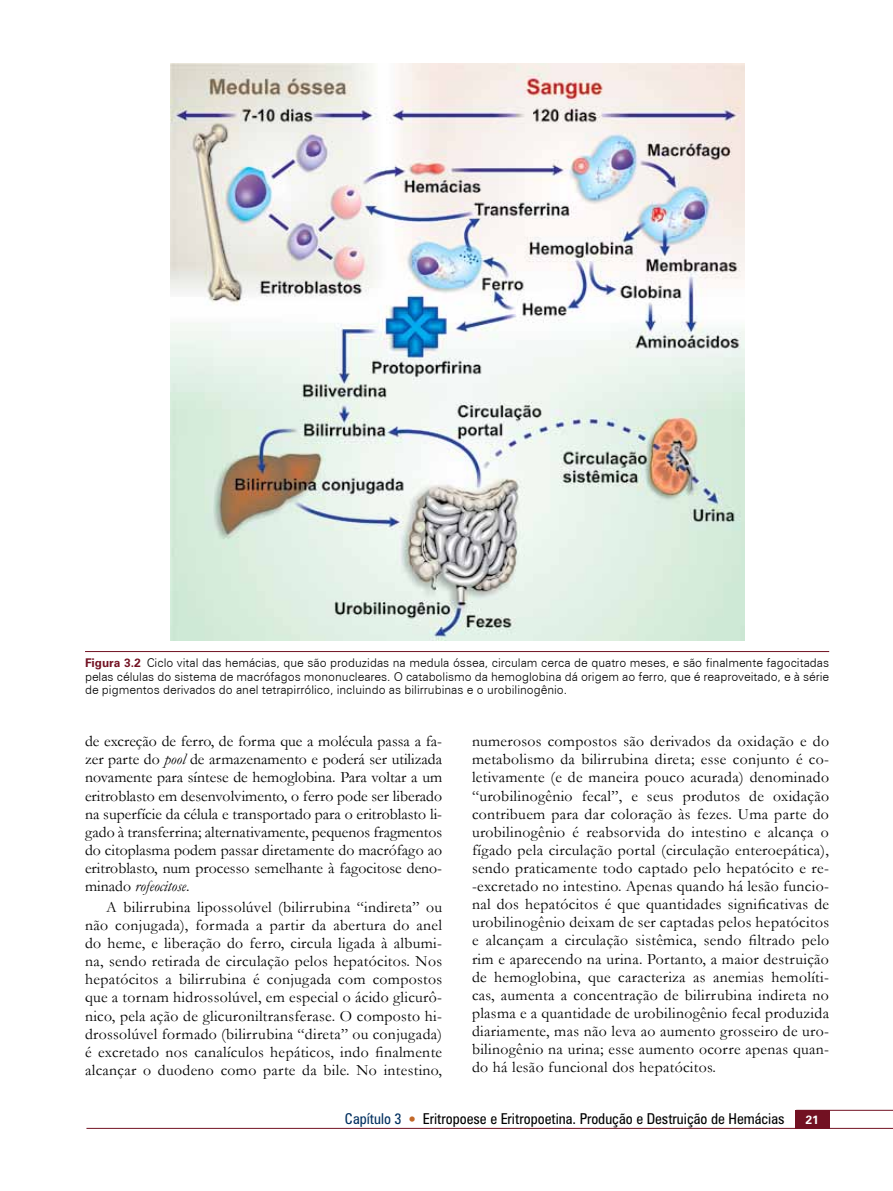
<style>
.page{position:relative;width:893px;height:1191px;background:#fff}
.page>*{position:absolute;margin:0;border:0;box-sizing:border-box;transform-origin:0 0}
.t1{font:15.75px/18.1px "Garamond";letter-spacing:.02em;color:#000;text-align:justify}
.t2{font:condensed 15px "Zurich BT";color:#000}
.t3{font:condensed 15px "Zurich BT";color:#002f5f}
.t4{font:300 12px/13.8px "Zurich BT";color:#000;text-align:justify}
.t5{font:700 12px "Zurich BT";color:#fff}
.s1{font-weight:700;color:#721122}
.s2{font-style:italic}
</style>
<div class="page">
<div style="left:795px;top:1110px;width:34px;height:18px;background:#721122"></div>
<hr style="left:86px;top:1128px;width:807px;height:1px;background:#721122">
<hr style="left:796px;top:1110px;width:97px;height:1px;background:#721122">
<img style="left:170px;top:64px;width:574px;height:576px">
<hr style="left:85px;top:651px;width:744px;height:1px;background:#721122">
<p class="t4" style="left:85px;top:655px;width:746px"><span class="s1">Figura 3.2</span> Ciclo vital das hemácias, que são produzidas na medula óssea, circulam cerca de quatro meses, e são finalmente fagocitadas pelas células do sistema de macrófagos mononucleares. O catabolismo da hemoglobina dá origem ao ferro, que é reaproveitado, e à série de pigmentos derivados do anel tetrapirrólico, incluindo as bilirrubinas e o urobilinogênio.</p>
<p class="t1" style="left:85px;top:731px;width:359px">de excreção de ferro, de forma que a molécula passa a fa&shy;zer parte do <span class="s2">pool</span> de armazenamento e poderá ser utilizada novamente para síntese de hemoglobina. Para voltar a um eritroblasto em desenvolvimento, o ferro pode ser liberado na superfície da célula e transportado para o eritroblasto li&shy;gado à transferrina; alternativamente, pequenos fragmentos do citoplasma podem passar diretamente do macrófago ao eritroblasto, num processo semelhante à fagocitose deno&shy;minado <span class="s2">rofeocitose</span>.</p>
<p class="t1" style="left:85px;top:897px;width:359px;text-indent:21px">A bilirrubina lipossolúvel (bilirrubina “indireta” ou não conjugada), formada a partir da abertura do anel do heme, e liberação do ferro, circula ligada à albumi&shy;na, sendo retirada de circulação pelos hepatócitos. Nos hepatócitos a bilirrubina é conjugada com compostos que a tornam hidrossolúvel, em especial o ácido glicurô&shy;nico, pela ação de glicuroniltransferase. O composto hi&shy;drossolúvel formado (bilirrubina “direta” ou conjugada) é excretado nos canalículos hepáticos, indo finalmente alcançar o duodeno como parte da bile. No intestino,</p>
<p class="t1" style="left:472px;top:731px;width:359px">numerosos compostos são derivados da oxidação e do metabolismo da bilirrubina direta; esse conjunto é co&shy;letivamente (e de maneira pouco acurada) denominado “urobilinogênio fecal”, e seus produtos de oxidação contribuem para dar coloração às fezes. Uma parte do urobilinogênio é reabsorvida do intestino e alcança o fígado pela circulação portal (circulação enteroepática), sendo praticamente todo captado pelo hepatócito e re--excretado no intestino. Apenas quando há lesão funcio&shy;nal dos hepatócitos é que quantidades significativas de urobilinogênio deixam de ser captadas pelos hepatócitos e alcançam a circulação sistêmica, sendo filtrado pelo rim e aparecendo na urina. Portanto, a maior destruição de hemoglobina, que caracteriza as anemias hemolíti&shy;cas, aumenta a concentração de bilirrubina indireta no plasma e a quantidade de urobilinogênio fecal produzida diariamente, mas não leva ao aumento grosseiro de uro&shy;bilinogênio na urina; esse aumento ocorre apenas quan&shy;do há lesão funcional dos hepatócitos.</p>
<p class="t3" style="left:345px;top:1110px;width:58px">Capítulo 3</p>
<p class="t2" style="left:423px;top:1110px;width:363px">Eritropoese e Eritropoetina. Produção e Destruição de Hemácias</p>
<p class="t5" style="left:805px;top:1112px;width:15px">21</p>
</div>
